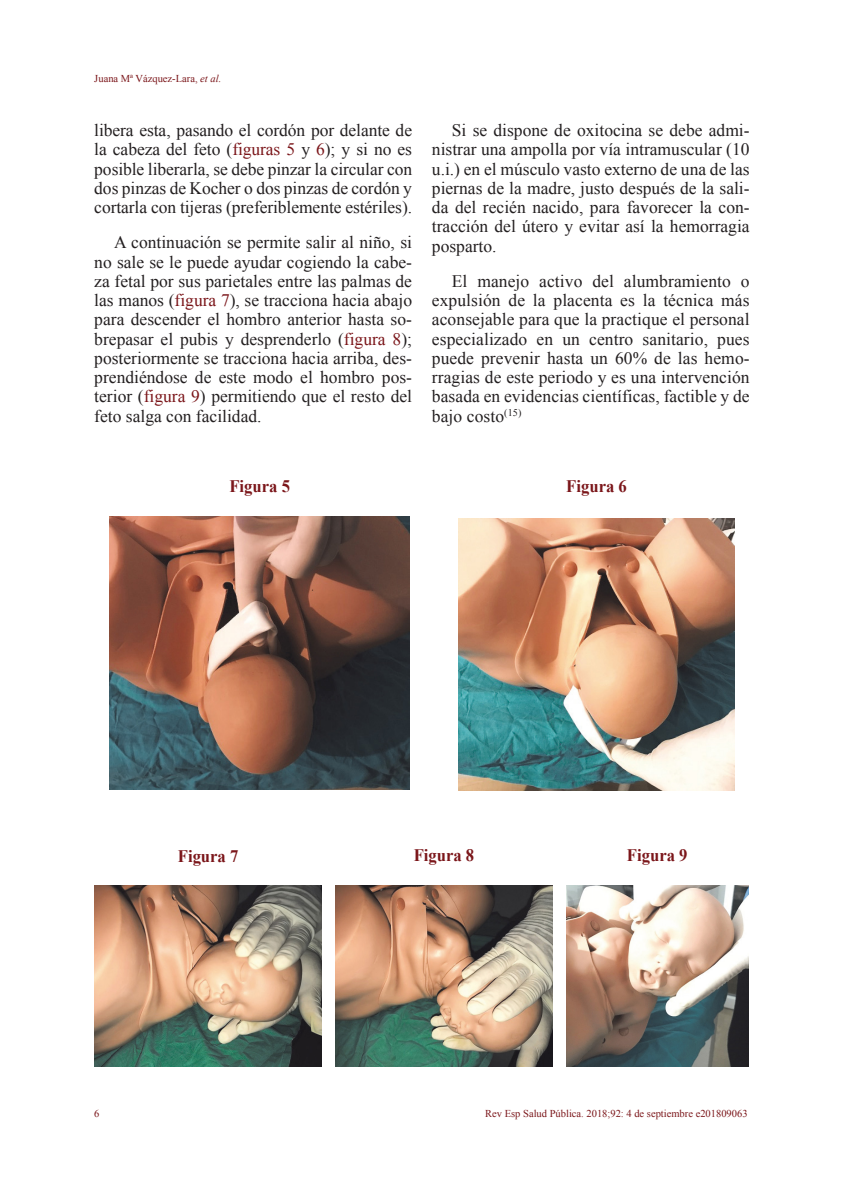
<style>
.page{position:relative;width:844px;height:1191px;background:#fff}
.page>*{position:absolute;margin:0;border:0;box-sizing:border-box;transform-origin:0 0}
.t1{font:17.5px/19.2px "Times New Roman";color:#231f20;text-align:justify}
.t2{font:700 17.5px "Times New Roman";color:#7b161a;scale:.95 1}
.t3{font:10.5px "Times New Roman";color:#7b161a}
.s1{font-style:italic}
.s2{color:#7b161a}
</style>
<div class="page">
<img style="left:109px;top:516px;width:301px;height:273px">
<img style="left:458px;top:518px;width:276px;height:272px">
<img style="left:94px;top:886px;width:228px;height:181px">
<img style="left:335px;top:886px;width:217px;height:180px">
<img style="left:566px;top:886px;width:182px;height:181px">
<p class="t3" style="left:94px;top:71px;width:128px">Juana Mª Vázquez-Lara, <span class="s1">et al.</span></p>
<p class="t1" style="left:94px;top:120px;width:319px">libera esta, pasando el cordón por delante de la cabeza del feto (<span class="s2">figuras 5</span> y <span class="s2">6</span>); y si no es posible liberarla, se debe pinzar la circular con dos pinzas de Kocher o dos pinzas de cordón y cortarla con tijeras (preferiblemente estériles).</p>
<p class="t1" style="left:94px;top:232px;width:319px;text-indent:20px">A continuación se permite salir al niño, si no sale se le puede ayudar cogiendo la cabe&shy;za fetal por sus parietales entre las palmas de las manos (<span class="s2">figura 7</span>), se tracciona hacia abajo para descender el hombro anterior hasta so&shy;brepasar el pubis y desprenderlo (<span class="s2">figura 8</span>); posteriormente se tracciona hacia arriba, des&shy;prendiéndose de este modo el hombro pos&shy;terior (<span class="s2">figura 9</span>) permitiendo que el resto del feto salga con facilidad.</p>
<p class="t1" style="left:432px;top:120px;width:319px;text-indent:20px">Si se dispone de oxitocina se debe admi&shy;nistrar una ampolla por vía intramuscular (10 u.i.) en el músculo vasto externo de una de las piernas de la madre, justo después de la sali&shy;da del recién nacido, para favorecer la con&shy;tracción del útero y evitar así la hemorragia posparto.</p>
<p class="t1" style="left:432px;top:271px;width:319px;text-indent:20px">El manejo activo del alumbramiento o expulsión de la placenta es la técnica más aconsejable para que la practique el personal especializado en un centro sanitario, pues puede prevenir hasta un 60% de las hemo&shy;rragias de este periodo y es una intervención basada en evidencias científicas, factible y de bajo costo<sup>(15)</sup></p>
<p class="t2" style="left:229px;top:473px;width:65px">Figura 5</p>
<p class="t2" style="left:566px;top:473px;width:65px">Figura 6</p>
<p class="t2" style="left:178px;top:843px;width:65px">Figura 7</p>
<p class="t2" style="left:413px;top:842px;width:65px">Figura 8</p>
<p class="t2" style="left:626px;top:842px;width:65px">Figura 9</p>
<p class="t3" style="left:94px;top:1106px;width:7px">6</p>
<p class="t3" style="left:485px;top:1106px;width:264px">Rev Esp Salud Pública. 2018;92: 4 de septiembre e201809063</p>
</div>
